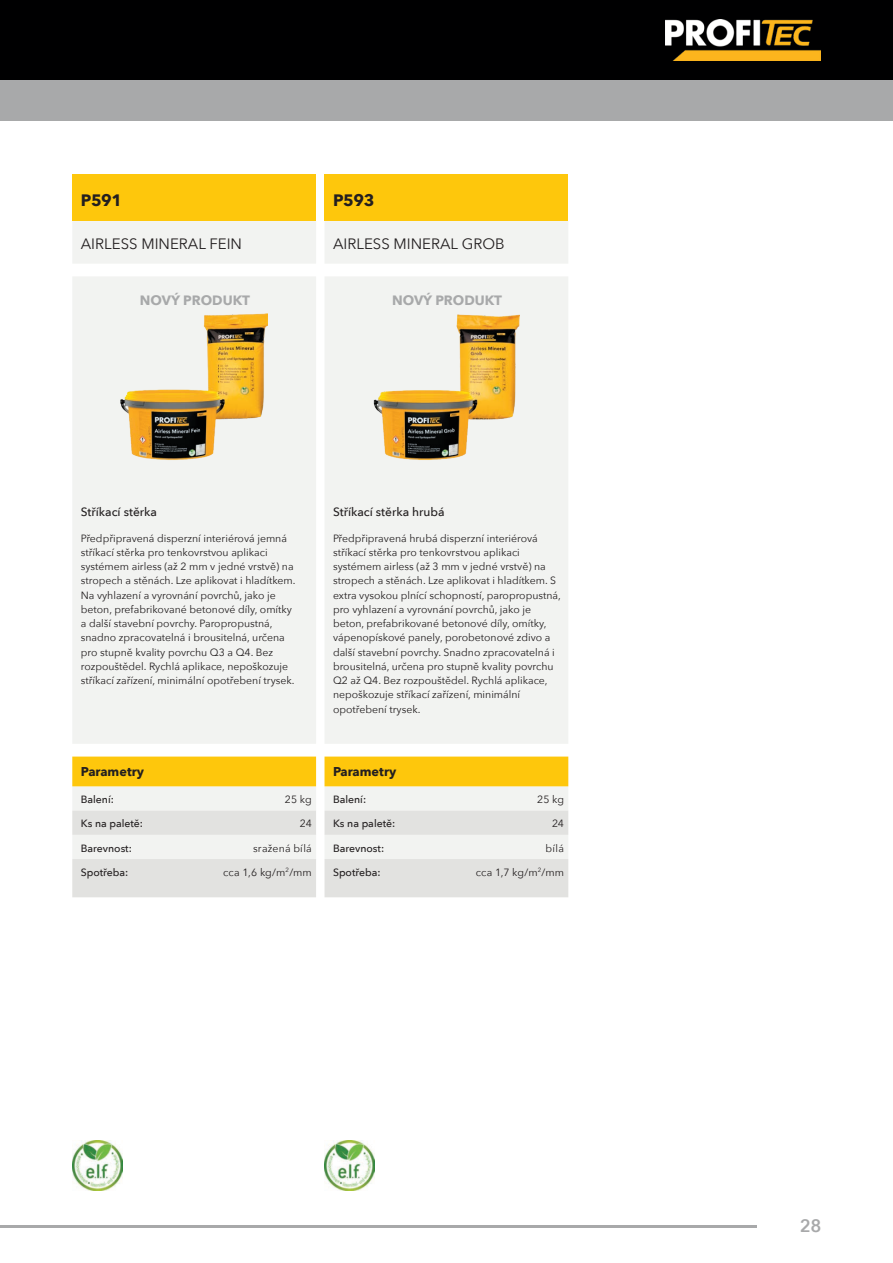
<style>
.page{position:relative;width:893px;height:1263px;background:#fff}
.page>*{position:absolute;margin:0;border:0;box-sizing:border-box;transform-origin:0 0}
.t1{font:600 18px "Avenir Next";color:#a8a9aa}
.t2{font:700 16.5px "Avenir Next";letter-spacing:-.02em;color:#231f20}
.t3{font:15px "Avenir Next";color:#231f20}
.t4{font:700 13.5px "Avenir Next";color:#a8a9aa}
.t5{font:700 12.75px "Avenir Next";color:#231f20}
.t6{font:500 12px "Avenir Next";color:#231f20}
.t7{font:10.5px/14.2px "Avenir Next";color:#231f20}
.t8{font:500 10.5px "Avenir Next";color:#231f20}
.t9{font:10.5px "Avenir Next";letter-spacing:.02em;color:#231f20}
</style>
<div class="page">
<hr style="left:0;top:1226px;width:757px;height:2px;background:#a8a9aa">
<div style="left:0;top:0;width:893px;height:81px;background:#000001"></div>
<div style="left:0;top:81px;width:893px;height:40px;background:#a8a9aa"></div>
<div style="left:72px;top:174px;width:244px;height:47px;background:#fec70c"></div>
<div style="left:73px;top:221px;width:243px;height:42px;background:#f2f3f1"></div>
<div style="left:72px;top:277px;width:244px;height:533px;background:#f2f3f1"></div>
<div style="left:72px;top:756px;width:244px;height:30px;background:#fec70c"></div>
<svg style="left:72px;top:810px;width:244px;height:87px"></svg>
<div style="left:324px;top:174px;width:244px;height:47px;background:#fec70c"></div>
<div style="left:325px;top:221px;width:243px;height:42px;background:#f2f3f1"></div>
<div style="left:324px;top:277px;width:244px;height:533px;background:#f2f3f1"></div>
<div style="left:324px;top:756px;width:244px;height:30px;background:#fec70c"></div>
<svg style="left:324px;top:810px;width:244px;height:87px"></svg>
<img style="left:121px;top:314px;width:147px;height:146px">
<img style="left:373px;top:314px;width:146px;height:146px">
<img style="left:665px;top:20px;width:156px;height:40px">
<img style="left:72px;top:1141px;width:50px;height:50px">
<img style="left:324px;top:1141px;width:50px;height:50px">
<h2 class="t2" style="left:81px;top:186px;width:43px">P591</h2>
<h3 class="t3" style="left:81px;top:231px;width:163px">AIRLESS MINERAL FEIN</h3>
<h2 class="t2" style="left:333px;top:186px;width:43px">P593</h2>
<h3 class="t3" style="left:333px;top:231px;width:173px">AIRLESS MINERAL GROB</h3>
<p class="t4" style="left:140px;top:289px;width:112px">NOVÝ PRODUKT</p>
<p class="t4" style="left:392px;top:289px;width:112px">NOVÝ PRODUKT</p>
<p class="t6" style="left:81px;top:501px;width:78px">Stříkací stěrka</p>
<p class="t7" style="left:81px;top:530px;width:216px">Předpřipravená disperzní interiérová jemná stříkací stěrka pro tenkovrstvou aplikaci systémem airless (až 2 mm v jedné vrstvě) na stropech a stěnách. Lze aplikovat i hladítkem.<br>Na vyhlazení a vyrovnání povrchů, jako je beton, prefabrikované betonové díly, omítky a další stavební povrchy. Paropropustná, snadno zpracovatelná i brousitelná, určena pro stupně kvality povrchu Q3 a Q4. Bez rozpouštědel. Rychlá aplikace, nepoškozuje stříkací zařízení, minimální opotřebení trysek.</p>
<p class="t5" style="left:81px;top:760px;width:65px">Parametry</p>
<p class="t8" style="left:81px;top:791px;width:35px">Balení:</p>
<p class="t7" style="left:285px;top:792px;width:28px">25 kg</p>
<p class="t8" style="left:81px;top:815px;width:64px">Ks na paletě:</p>
<p class="t7" style="left:300px;top:816px;width:13px">24</p>
<p class="t8" style="left:81px;top:839px;width:53px">Barevnost:</p>
<p class="t9" style="left:253px;top:839px;width:60px">sražená bílá</p>
<p class="t8" style="left:81px;top:863px;width:49px">Spotřeba:</p>
<p class="t7" style="left:223px;top:865px;width:90px">cca 1,6 kg/m<sup>2</sup>/mm</p>
<p class="t6" style="left:333px;top:501px;width:113px">Stříkací stěrka hrubá</p>
<p class="t7" style="left:333px;top:530px;width:229px">Předpřipravená hrubá disperzní interiérová stříkací stěrka pro tenkovrstvou aplikaci systémem airless (až 3 mm v jedné vrstvě) na stropech a stěnách. Lze aplikovat i hladítkem. S extra vysokou plnící schopností, paropropustná, pro vyhlazení a vyrovnání povrchů, jako je beton, prefabrikované betonové díly, omítky, vápenopískové panely, porobetonové zdivo a další stavební povrchy. Snadno zpracovatelná i brousitelná, určena pro stupně kvality povrchu Q2 až Q4. Bez rozpouštědel. Rychlá aplikace, nepoškozuje stříkací zařízení, minimální opotřebení trysek.</p>
<p class="t5" style="left:333px;top:760px;width:65px">Parametry</p>
<p class="t8" style="left:333px;top:791px;width:35px">Balení:</p>
<p class="t7" style="left:537px;top:792px;width:28px">25 kg</p>
<p class="t8" style="left:333px;top:815px;width:64px">Ks na paletě:</p>
<p class="t7" style="left:552px;top:816px;width:13px">24</p>
<p class="t8" style="left:333px;top:839px;width:53px">Barevnost:</p>
<p class="t7" style="left:546px;top:840px;width:20px">bílá</p>
<p class="t8" style="left:333px;top:863px;width:49px">Spotřeba:</p>
<p class="t7" style="left:476px;top:865px;width:90px">cca 1,7 kg/m<sup>2</sup>/mm</p>
<h1 class="t1" style="left:800px;top:1210px;width:23px">28</h1>
</div>
